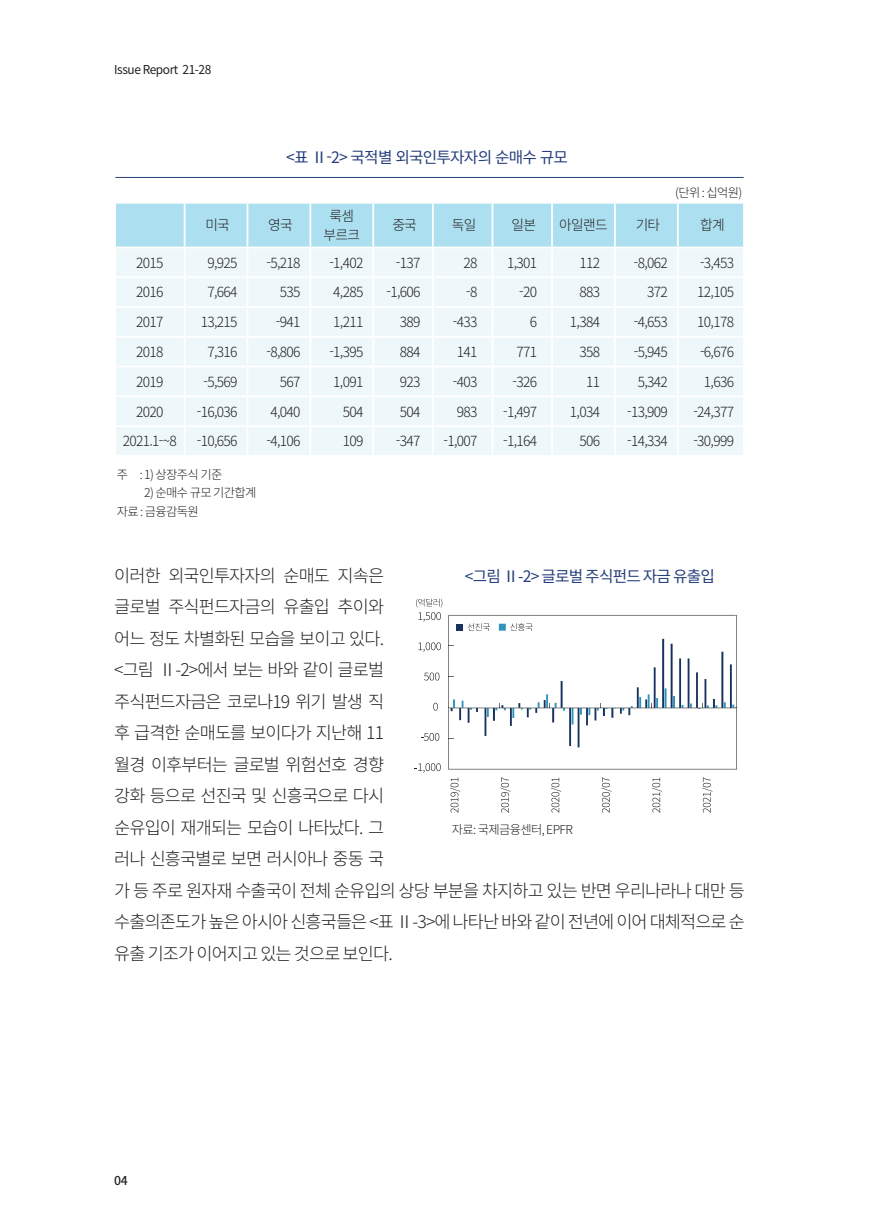
<style>
.page{position:relative;width:869px;height:1231px;background:#fff}
.page>*{position:absolute;margin:0;border:0;box-sizing:border-box;transform-origin:0 0}
.t1{font:300 17.5px/31.5px "Noto Sans CJ Kkr";letter-spacing:-.05em;color:#231f20}
.t2{font:15.75px "Noto Sans CJ Kkr";letter-spacing:-.05em;color:#263f7c}
.t3{font:300 14px/19.2px "Noto Sans CJ Kkr";letter-spacing:-.05em;color:#231f20;text-align:center}
.t4{font:300 12.25px/19.2px "Noto Sans CJ Kkr";letter-spacing:-.05em;color:#231f20}
.t5{font:12.25px "Noto Sans CJ Kkr";letter-spacing:-.035em;color:#231f20}
.t6{font:500 12.25px "Noto Sans CJ Kkr";color:#231f20}
</style>
<div class="page">
<hr style="left:115px;top:177px;width:628px;height:1px;background:#263f7c">
<svg style="left:116px;top:204px;width:627px;height:251px;background:#e4f4f9"></svg>
<hr style="left:614px;top:425px;width:63px;height:2px;background:#fff">
<hr style="left:613px;top:427px;width:2px;height:28px;background:#fff">
<hr style="left:677px;top:425px;width:67px;height:2px;background:#fff">
<hr style="left:676px;top:427px;width:2px;height:28px;background:#fff">
<hr style="left:742px;top:248px;width:2px;height:28px;background:#fff">
<hr style="left:742px;top:278px;width:2px;height:28px;background:#fff">
<hr style="left:742px;top:308px;width:2px;height:28px;background:#fff">
<hr style="left:742px;top:337px;width:2px;height:28px;background:#fff">
<hr style="left:742px;top:367px;width:2px;height:28px;background:#fff">
<hr style="left:742px;top:397px;width:2px;height:28px;background:#fff">
<hr style="left:742px;top:427px;width:2px;height:28px;background:#fff">
<hr style="left:742px;top:204px;width:2px;height:42px;background:#fff">
<hr style="left:114px;top:246px;width:70px;height:2px;background:#fff">
<hr style="left:184px;top:246px;width:63px;height:2px;background:#fff">
<hr style="left:247px;top:246px;width:63px;height:2px;background:#fff">
<hr style="left:310px;top:246px;width:63px;height:2px;background:#fff">
<hr style="left:373px;top:246px;width:59px;height:2px;background:#fff">
<hr style="left:432px;top:246px;width:60px;height:2px;background:#fff">
<hr style="left:492px;top:246px;width:59px;height:2px;background:#fff">
<hr style="left:551px;top:246px;width:63px;height:2px;background:#fff">
<hr style="left:614px;top:246px;width:63px;height:2px;background:#fff">
<hr style="left:677px;top:246px;width:67px;height:2px;background:#fff">
<svg style="left:414px;top:763px;width:26px;height:9px"></svg>
<svg style="left:421px;top:733px;width:18px;height:7px"></svg>
<svg style="left:433px;top:702px;width:4px;height:8px"></svg>
<svg style="left:424px;top:672px;width:15px;height:8px"></svg>
<svg style="left:418px;top:642px;width:22px;height:10px"></svg>
<svg style="left:416px;top:598px;width:26px;height:23px"></svg>
<svg style="left:448px;top:615px;width:288px;height:154px"></svg>
<svg style="left:450px;top:777px;width:10px;height:35px"></svg>
<svg style="left:500px;top:777px;width:10px;height:35px"></svg>
<svg style="left:551px;top:777px;width:10px;height:35px"></svg>
<svg style="left:601px;top:777px;width:10px;height:35px"></svg>
<svg style="left:652px;top:777px;width:9px;height:35px"></svg>
<svg style="left:702px;top:777px;width:10px;height:35px"></svg>
<p class="t5" style="left:114px;top:63px;width:99px">Issue Report 21-28</p>
<p class="t2" style="left:286px;top:148px;width:283px">&lt;표 Ⅱ-2&gt; 국적별 외국인투자자의 순매수 규모</p>
<p class="t4" style="left:675px;top:183px;width:69px">(단위 : 십억원)</p>
<p class="t3" style="left:205px;top:216px;width:26px">미국</p>
<p class="t3" style="left:268px;top:216px;width:26px">영국</p>
<p class="t3" style="left:323px;top:206px;width:38px">룩셈 부르크</p>
<p class="t3" style="left:392px;top:216px;width:26px">중국</p>
<p class="t3" style="left:451px;top:216px;width:26px">독일</p>
<p class="t3" style="left:511px;top:216px;width:26px">일본</p>
<p class="t3" style="left:559px;top:216px;width:50px">아일랜드</p>
<p class="t3" style="left:635px;top:216px;width:26px">기타</p>
<p class="t3" style="left:699px;top:216px;width:26px">합계</p>
<p class="t3" style="left:136px;top:253px;width:29px">2015</p>
<p class="t3" style="left:207px;top:253px;width:32px">9,925</p>
<p class="t3" style="left:266px;top:253px;width:35px">-5,218</p>
<p class="t3" style="left:329px;top:253px;width:35px">-1,402</p>
<p class="t3" style="left:395px;top:253px;width:26px">-137</p>
<p class="t3" style="left:463px;top:253px;width:15px">28</p>
<p class="t3" style="left:507px;top:253px;width:32px">1,301</p>
<p class="t3" style="left:579px;top:253px;width:22px">112</p>
<p class="t3" style="left:633px;top:253px;width:35px">-8,062</p>
<p class="t3" style="left:699px;top:253px;width:35px">-3,453</p>
<p class="t3" style="left:136px;top:283px;width:29px">2016</p>
<p class="t3" style="left:207px;top:283px;width:32px">7,664</p>
<p class="t3" style="left:280px;top:283px;width:22px">535</p>
<p class="t3" style="left:333px;top:283px;width:32px">4,285</p>
<p class="t3" style="left:386px;top:283px;width:35px">-1,606</p>
<p class="t3" style="left:466px;top:283px;width:13px">-8</p>
<p class="t3" style="left:519px;top:283px;width:19px">-20</p>
<p class="t3" style="left:579px;top:283px;width:22px">883</p>
<p class="t3" style="left:647px;top:283px;width:22px">372</p>
<p class="t3" style="left:697px;top:283px;width:38px">12,105</p>
<p class="t3" style="left:136px;top:313px;width:29px">2017</p>
<p class="t3" style="left:201px;top:313px;width:38px">13,215</p>
<p class="t3" style="left:276px;top:313px;width:26px">-941</p>
<p class="t3" style="left:333px;top:313px;width:32px">1,211</p>
<p class="t3" style="left:399px;top:313px;width:22px">389</p>
<p class="t3" style="left:453px;top:313px;width:26px">-433</p>
<p class="t3" style="left:529px;top:313px;width:9px">6</p>
<p class="t3" style="left:569px;top:313px;width:32px">1,384</p>
<p class="t3" style="left:633px;top:313px;width:35px">-4,653</p>
<p class="t3" style="left:697px;top:313px;width:38px">10,178</p>
<p class="t3" style="left:136px;top:342px;width:29px">2018</p>
<p class="t3" style="left:207px;top:342px;width:32px">7,316</p>
<p class="t3" style="left:266px;top:342px;width:35px">-8,806</p>
<p class="t3" style="left:329px;top:342px;width:35px">-1,395</p>
<p class="t3" style="left:399px;top:342px;width:22px">884</p>
<p class="t3" style="left:456px;top:342px;width:22px">141</p>
<p class="t3" style="left:516px;top:342px;width:22px">771</p>
<p class="t3" style="left:579px;top:342px;width:22px">358</p>
<p class="t3" style="left:633px;top:342px;width:35px">-5,945</p>
<p class="t3" style="left:699px;top:342px;width:35px">-6,676</p>
<p class="t3" style="left:136px;top:372px;width:29px">2019</p>
<p class="t3" style="left:203px;top:372px;width:35px">-5,569</p>
<p class="t3" style="left:280px;top:372px;width:22px">567</p>
<p class="t3" style="left:333px;top:372px;width:32px">1,091</p>
<p class="t3" style="left:399px;top:372px;width:22px">923</p>
<p class="t3" style="left:453px;top:372px;width:26px">-403</p>
<p class="t3" style="left:512px;top:372px;width:26px">-326</p>
<p class="t3" style="left:585px;top:372px;width:15px">11</p>
<p class="t3" style="left:637px;top:372px;width:32px">5,342</p>
<p class="t3" style="left:703px;top:372px;width:32px">1,636</p>
<p class="t3" style="left:136px;top:402px;width:29px">2020</p>
<p class="t3" style="left:197px;top:402px;width:42px">-16,036</p>
<p class="t3" style="left:270px;top:402px;width:32px">4,040</p>
<p class="t3" style="left:342px;top:402px;width:22px">504</p>
<p class="t3" style="left:399px;top:402px;width:22px">504</p>
<p class="t3" style="left:456px;top:402px;width:22px">983</p>
<p class="t3" style="left:503px;top:402px;width:35px">-1,497</p>
<p class="t3" style="left:569px;top:402px;width:32px">1,034</p>
<p class="t3" style="left:627px;top:402px;width:42px">-13,909</p>
<p class="t3" style="left:693px;top:402px;width:42px">-24,377</p>
<p class="t3" style="left:123px;top:432px;width:55px">2021.1-~8</p>
<p class="t3" style="left:197px;top:432px;width:42px">-10,656</p>
<p class="t3" style="left:266px;top:432px;width:35px">-4,106</p>
<p class="t3" style="left:342px;top:432px;width:22px">109</p>
<p class="t3" style="left:395px;top:432px;width:26px">-347</p>
<p class="t3" style="left:443px;top:432px;width:35px">-1,007</p>
<p class="t3" style="left:503px;top:432px;width:35px">-1,164</p>
<p class="t3" style="left:579px;top:432px;width:22px">506</p>
<p class="t3" style="left:627px;top:432px;width:42px">-14,334</p>
<p class="t3" style="left:693px;top:432px;width:42px">-30,999</p>
<p class="t4" style="left:117px;top:465px;width:107px">주 : 1) 상장주식 기준</p>
<p class="t4" style="left:117px;top:483px;width:141px;text-indent:28px">2) 순매수 규모 기간합계 자료 : 금융감독원</p>
<p class="t1" style="left:114px;top:559px;width:632px">이러한 외국인투자자의 순매도 지속은<br>글로벌 주식펀드자금의 유출입 추이와<br>어느 정도 차별화된 모습을 보이고 있다.<br>&lt;그림 Ⅱ-2&gt;에서 보는 바와 같이 글로벌<br>주식펀드자금은 코로나19 위기 발생 직<br>후 급격한 순매도를 보이다가 지난해 11<br>월경 이후부터는 글로벌 위험선호 경향<br>강화 등으로 선진국 및 신흥국으로 다시<br>순유입이 재개되는 모습이 나타났다. 그<br>러나 신흥국별로 보면 러시아나 중동 국<br>가 등 주로 원자재 수출국이 전체 순유입의 상당 부분을 차지하고 있는 반면 우리나라나 대만 등 수출의존도가 높은 아시아 신흥국들은 &lt;표 Ⅱ-3&gt;에 나타난 바와 같이 전년에 이어 대체적으로 순 유출 기조가 이어지고 있는 것으로 보인다.</p>
<p class="t2" style="left:464px;top:567px;width:251px">&lt;그림 Ⅱ-2&gt; 글로벌 주식펀드 자금 유출입</p>
<p class="t4" style="left:451px;top:819px;width:123px">자료: 국제금융센터, EPFR</p>
<p class="t6" style="left:114px;top:1173px;width:15px">04</p>
</div>
